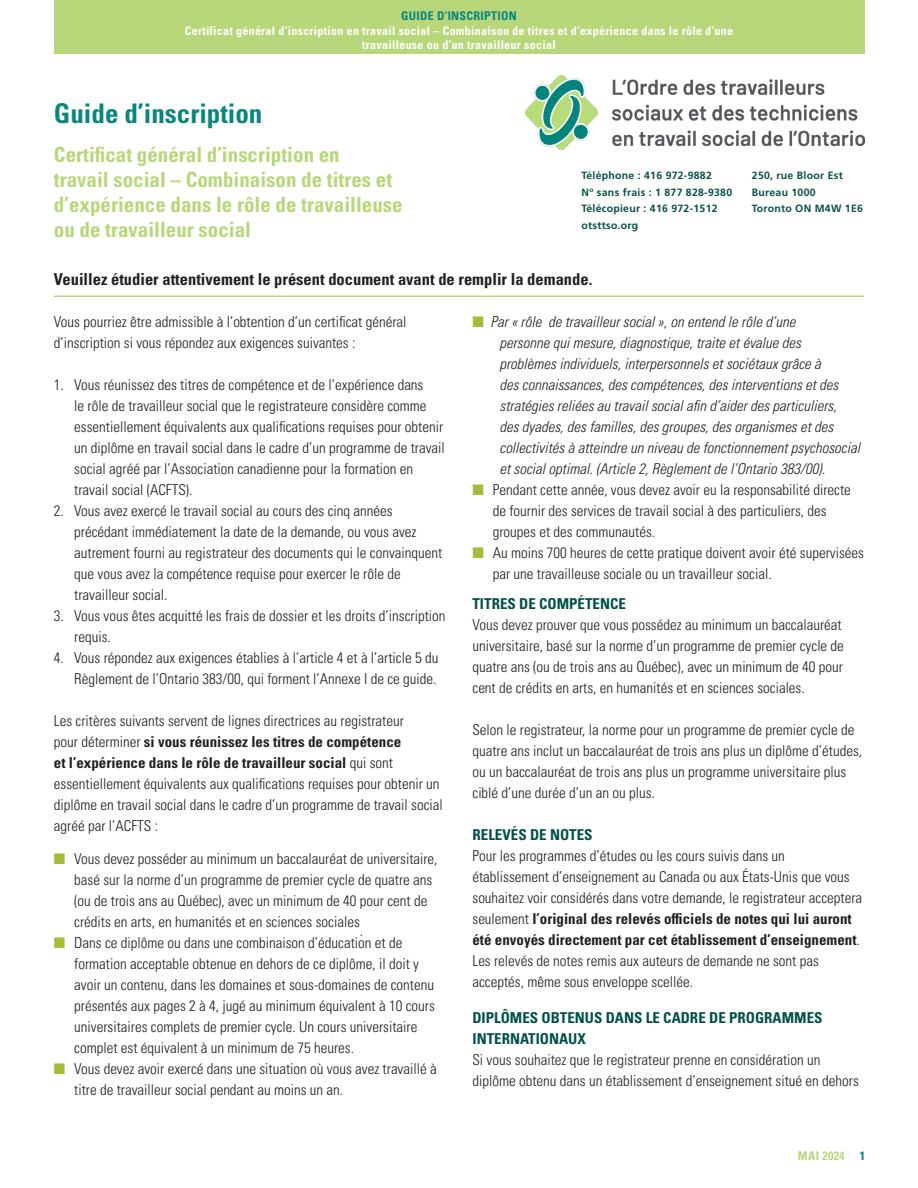
<style>
.page{position:relative;width:918px;height:1188px;background:#fff}
.page>*{position:absolute;margin:0;border:0;box-sizing:border-box;transform-origin:0 0}
.t1{font:27px "Univers LTCYR 67 Bold Cond";color:#09867d}
.t2{font:21px "Univers LTCYR 67 Bold Cond";color:#b8d77a}
.t3{font:16.5px "Univers LTCYR 67 Bold Cond";color:#231f20}
.Paragraph{font:15px/21px "Univers LTCYR 47 Light Cond";color:#231f20}
.Bullet{font:15px/21px "Univers LTCYR 47 Light Cond";color:#231f20}
.Bullet-2{font:15px/21px "Univers LTCYR 47 Light Cond Obl";color:#231f20}
.t4{font:15px/21px "Univers LTCYR 67 Bold Cond";color:#005149}
.t5{font:12px/14.4px "Univers LTCYR 67 Bold Cond";letter-spacing:.025em;color:#fff;text-align:center}
.t6{font:12px "Univers LTCYR 67 Bold Cond";letter-spacing:.025em;color:#09867d}
.t7{font:12px "Univers LTCYR 67 Bold Cond";letter-spacing:.025em;color:#b8d77a}
.t8{font:12px "Univers LTCYR 67 Bold Cond";color:#00857d}
.t9{font:700 10.5px/16.5px "Frutiger LT Std";letter-spacing:.025em;color:#095047}
.s1{font-family:"Univers LTCYR 67 Bold Cond"}
.s2{color:#a4bc39}
</style>
<div class="page">
<div style="left:54px;top:0;width:810px;height:54px;background:#b8d77a"></div>
<hr style="left:54px;top:296px;width:810px;height:1px;background:#a4bc39">
<img style="left:525px;top:76px;width:339px;height:73px">
<p class="t6" style="left:401px;top:9px;width:117px">GUIDE D’INSCRIPTION</p>
<p class="t5" style="left:185px;top:23px;width:550px">Certificat général d’inscription en travail social – Combinaison de titres et d’expérience dans le rôle d’une travailleuse ou d’un travailleur social</p>
<h1 class="t1" style="left:54px;top:97px;width:210px">Guide d’inscription</h1>
<h2 class="t2" style="left:54px;top:141px;width:287px">Certificat général d’inscription en</h2>
<h2 class="t2" style="left:54px;top:167px;width:340px">travail social – Combinaison de titres et</h2>
<h2 class="t2" style="left:54px;top:192px;width:350px">d’expérience dans le rôle de travailleuse</h2>
<h2 class="t2" style="left:54px;top:217px;width:199px">ou de travailleur social</h2>
<h3 class="t3" style="left:54px;top:269px;width:540px">Veuillez étudier attentivement le présent document avant de remplir la demande.</h3>
<p class="Paragraph" style="left:54px;top:310px;width:354px">Vous pourriez être admissible à l’obtention d’un certificat général d’inscription si vous répondez aux exigences suivantes :</p>
<p class="Paragraph" style="left:74px;top:373px;width:372px;text-indent:-20px">1. Vous réunissez des titres de compétence et de l’expérience dans<br>le rôle de travailleur social que le registrateure considère comme essentiellement équivalents aux qualifications requises pour obtenir un diplôme en travail social dans le cadre d’un programme de travail social agréé par l’Association canadienne pour la formation en travail social (ACFTS).</p>
<p class="Paragraph" style="left:74px;top:499px;width:370px;text-indent:-20px">2. Vous avez exercé le travail social au cours des cinq années précédant immédiatement la date de la demande, ou vous avez autrement fourni au registrateur des documents qui le convainquent que vous avez la compétence requise pour exercer le rôle de travailleur social.</p>
<p class="Paragraph" style="left:74px;top:604px;width:373px;text-indent:-20px">3. Vous vous êtes acquitté les frais de dossier et les droits d’inscription requis.</p>
<p class="Paragraph" style="left:54px;top:646px;width:386px;text-align:right">4. Vous répondez aux exigences établies à l’article 4 et à l’article 5 du<br>Règlement de l’Ontario 383/00, qui forment l’Annexe I de ce guide.</p>
<p class="Paragraph" style="left:54px;top:709px;width:390px">Les critères suivants servent de lignes directrices au registrateur<br>pour déterminer <span class="s1">si vous réunissez les titres de compétence<br>et l’expérience dans le rôle de travailleur social</span> qui sont essentiellement équivalents aux qualifications requises pour obtenir un diplôme en travail social dans le cadre d’un programme de travail social agréé par l’ACFTS :</p>
<p class="Bullet" style="left:74px;top:847px;width:365px;text-indent:-20px"><span class="s2">■</span> Vous devez posséder au minimum un baccalauréat de universitaire, basé sur la norme d’un programme de premier cycle de quatre ans (ou de trois ans au Québec), avec un minimum de 40 pour cent de crédits en arts, en humanités et en sciences sociales</p>
<p class="Bullet" style="left:360px;top:919px;width:5px">.</p>
<p class="Bullet" style="left:74px;top:931px;width:362px;text-indent:-20px"><span class="s2">■</span> Dans ce diplôme ou dans une combinaison d’éducation et de formation acceptable obtenue en dehors de ce diplôme, il doit y avoir un contenu, dans les domaines et sous-domaines de contenu présentés aux pages 2 à 4, jugé au minimum équivalent à 10 cours universitaires complets de premier cycle. Un cours universitaire complet est équivalent à un minimum de 75 heures.</p>
<p class="Bullet" style="left:74px;top:1057px;width:364px;text-indent:-20px"><span class="s2">■</span> Vous devez avoir exercé dans une situation où vous avez travaillé à titre de travailleur social pendant au moins un an.</p>
<p class="t9" style="left:582px;top:167px;width:132px">Téléphone : 416 972-9882</p>
<p class="t9" style="left:582px;top:184px;width:152px">Nº sans frais : 1 877 828-9380</p>
<p class="t9" style="left:582px;top:200px;width:138px">Télécopieur : 416 972-1512</p>
<p class="t9" style="left:582px;top:217px;width:58px">otsttso.org</p>
<p class="t9" style="left:752px;top:167px;width:113px">250, rue Bloor Est<br>Bureau 1000<br>Toronto ON M4W 1E6</p>
<p class="Bullet-2" style="left:499px;top:310px;width:362px;text-indent:-27px"><span class="s2">■</span> Par « rôle de travailleur social », on entend le rôle d’une<br>personne qui mesure, diagnostique, traite et évalue des problèmes individuels, interpersonnels et sociétaux grâce à<br>des connaissances, des compétences, des interventions et des stratégies reliées au travail social afin d’aider des particuliers,<br>des dyades, des familles, des groupes, des organismes et des collectivités à atteindre un niveau de fonctionnement psychosocial et social optimal. (Article 2, Règlement de l’Ontario 383/00).</p>
<p class="Bullet" style="left:493px;top:478px;width:360px;text-indent:-20px"><span class="s2">■</span> Pendant cette année, vous devez avoir eu la responsabilité directe de fournir des services de travail social à des particuliers, des groupes et des communautés.</p>
<p class="Bullet" style="left:493px;top:541px;width:373px;text-indent:-20px"><span class="s2">■</span> Au moins 700 heures de cette pratique doivent avoir été supervisées par une travailleuse sociale ou un travailleur social.</p>
<p class="t4" style="left:472px;top:593px;width:155px">TITRES DE COMPÉTENCE</p>
<p class="Paragraph" style="left:472px;top:613px;width:373px">Vous devez prouver que vous possédez au minimum un baccalauréat universitaire, basé sur la norme d’un programme de premier cycle de quatre ans (ou de trois ans au Québec), avec un minimum de 40 pour cent de crédits en arts, en humanités et en sciences sociales.</p>
<p class="Paragraph" style="left:472px;top:718px;width:391px">Selon le registrateur, la norme pour un programme de premier cycle de quatre ans inclut un baccalauréat de trois ans plus un diplôme d’études, ou un baccalauréat de trois ans plus un programme universitaire plus ciblé d’une durée d’un an ou plus.</p>
<p class="t4" style="left:472px;top:824px;width:122px">RELEVÉS DE NOTES</p>
<p class="Paragraph" style="left:472px;top:844px;width:391px">Pour les programmes d’études ou les cours suivis dans un établissement d’enseignement au Canada ou aux États-Unis que vous souhaitez voir considérés dans votre demande, le registrateur acceptera seulement <span class="s1">l’original des relevés officiels de notes qui lui auront été envoyés directement par cet établissement d’enseignement</span>.<br>Les relevés de notes remis aux auteurs de demande ne sont pas acceptés, même sous enveloppe scellée.</p>
<p class="t4" style="left:472px;top:1007px;width:352px">DIPLÔMES OBTENUS DANS LE CADRE DE PROGRAMMES<br>INTERNATIONAUX</p>
<p class="Paragraph" style="left:472px;top:1048px;width:388px">Si vous souhaitez que le registrateur prenne en considération un diplôme obtenu dans un établissement d’enseignement situé en dehors</p>
<p class="t7" style="left:798px;top:1148px;width:48px">MAI 2024</p>
<p class="t8" style="left:860px;top:1148px;width:7px">1</p>
</div>
